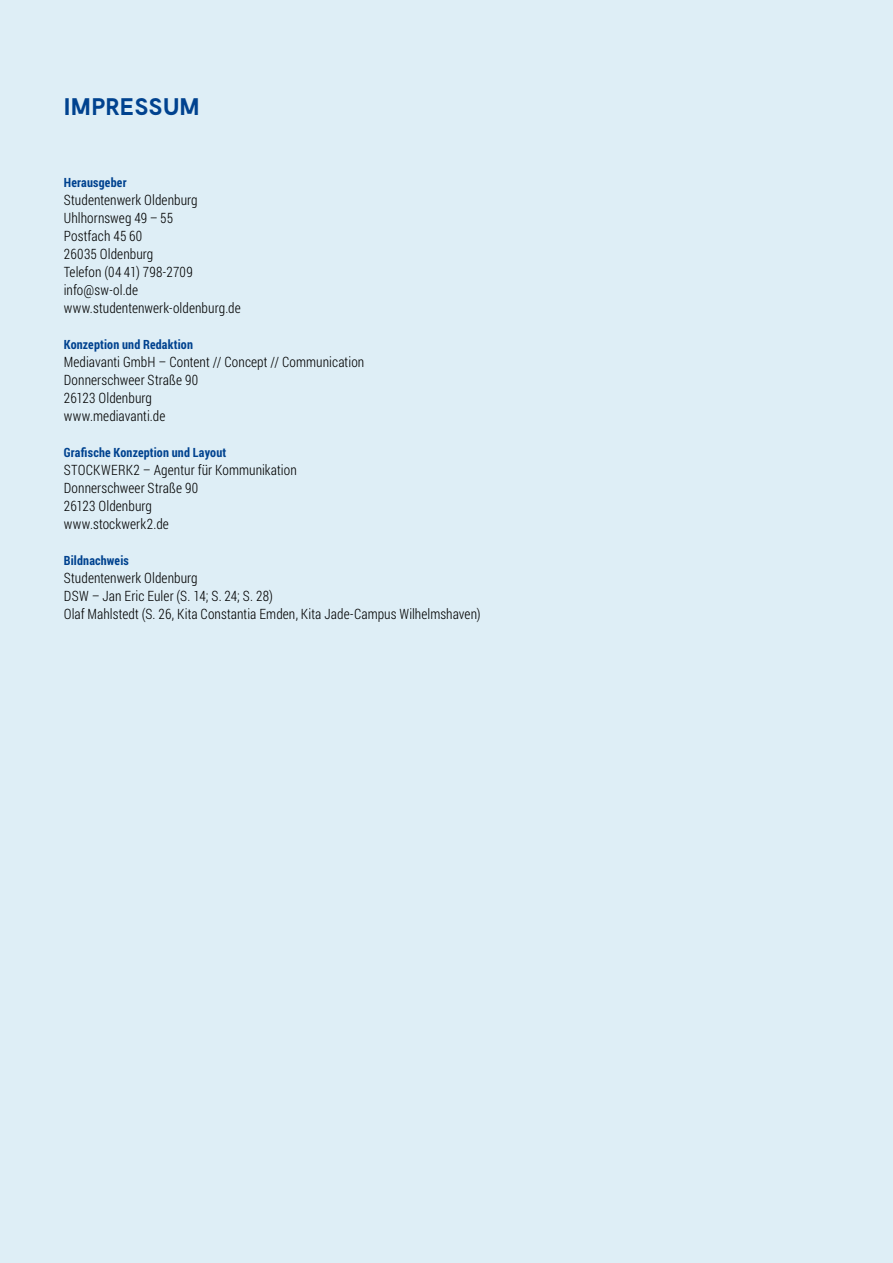
<style>
.page{position:relative;width:893px;height:1263px;background:#deeef6}
.page>*{position:absolute;margin:0;border:0;box-sizing:border-box;transform-origin:0 0}
.t1{font:700 24px "Moderat";color:#00428f}
.t2{font:300 14.25px/18px "Roboto Condensed";letter-spacing:.005em;color:#000}
.t3{font:700 12.75px "Roboto Condensed";letter-spacing:.015em;color:#00428f}
</style>
<div class="page">
<h1 class="t1" style="left:64px;top:93px;width:137px">IMPRESSUM</h1>
<p class="t3" style="left:64px;top:173px;width:64px">Herausgeber</p>
<p class="t2" style="left:64px;top:190px;width:179px">Studentenwerk Oldenburg<br>Uhlhornsweg 49 – 55<br>Postfach 45 60<br>26035 Oldenburg<br>Telefon (04 41) 798-2709 info@sw-ol.de www.studentenwerk-oldenburg.de</p>
<p class="t3" style="left:64px;top:335px;width:131px">Konzeption und Redaktion</p>
<p class="t2" style="left:64px;top:352px;width:302px">Mediavanti GmbH – Content // Concept // Communication<br>Donnerschweer Straße 90<br>26123 Oldenburg<br>www.mediavanti.de</p>
<p class="t3" style="left:64px;top:443px;width:164px">Grafische Konzeption und Layout</p>
<p class="t2" style="left:64px;top:460px;width:235px">STOCKWERK2 – Agentur für Kommunikation<br>Donnerschweer Straße 90<br>26123 Oldenburg<br>www.stockwerk2.de</p>
<p class="t3" style="left:64px;top:551px;width:67px">Bildnachweis</p>
<p class="t2" style="left:64px;top:568px;width:418px">Studentenwerk Oldenburg<br>DSW – Jan Eric Euler (S. 14; S. 24; S. 28)<br>Olaf Mahlstedt (S. 26, Kita Constantia Emden, Kita Jade-Campus Wilhelmshaven)</p>
</div>
